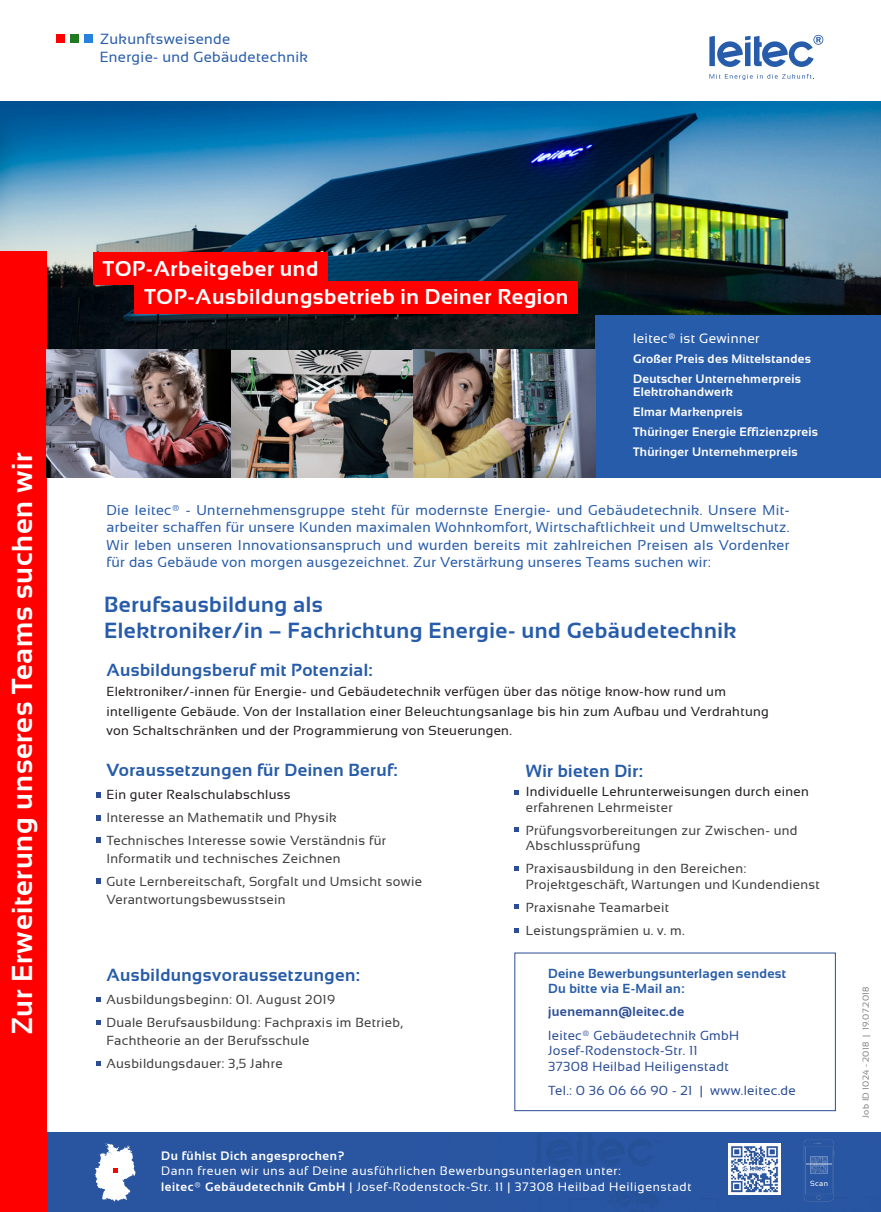
<style>
.page{position:relative;width:881px;height:1212px;background:#fff}
.page>*{position:absolute;margin:0;border:0;box-sizing:border-box;transform-origin:0 0}
.t1{font:700 28.8px "Sansation";letter-spacing:.025em;color:#fff}
.t2{font:700 21.82px/26.3px "Sansation";letter-spacing:.025em;color:#275caa}
.t3{font:700 21.38px/28.8px "Sansation";letter-spacing:.025em;color:#fff}
.t4{font:700 17.55px "Sansation";letter-spacing:.025em;color:#275ca9}
.t5{font:14.62px/17.6px "Sansation";letter-spacing:.025em;color:#275caa}
.t6{font:14.17px/17.6px "Sansation";letter-spacing:.025em;color:#275ca9;text-align:justify}
.t7{font:13.5px "Sansation";letter-spacing:.025em;color:#fff}
.t8{font:13.05px/22.9px "Sansation";letter-spacing:.025em;color:#3e3e3f}
.t9{font:13.05px/19.8px "Sansation";letter-spacing:.025em;color:#231f20}
.t10{font:13.05px/15.3px "Sansation";letter-spacing:.025em;color:#2c4e98}
.t11{font:700 13.05px/15.3px "Sansation";letter-spacing:.025em;color:#275ca9}
.t12{font:700 13.05px "Sansation";letter-spacing:.025em;color:#2c4e98}
.t13{font:12.38px/15.3px "Sansation";letter-spacing:.05em;color:#fff}
.t14{font:700 12.38px "Sansation";letter-spacing:.05em;color:#fff}
.t15{font:700 12.15px/20.2px "Sansation";letter-spacing:.025em;color:#fff}
.t16{font:8.78px "Sansation";letter-spacing:.025em;color:#808285}
.t17{font:7.42px "Sansation";color:#fff}
.s1{font-weight:700}
</style>
<div class="page">
<img style="left:0;top:101px;width:880px;height:249px">
<div style="left:47px;top:1133px;width:833px;height:79px;background:#2955a1"></div>
<svg style="left:709px;top:35px;width:114px;height:32px"></svg>
<svg style="left:709px;top:74px;width:103px;height:6px"></svg>
<div style="left:56px;top:35px;width:8px;height:8px;background:#f00"></div>
<div style="left:70px;top:35px;width:8px;height:8px;background:#217a21"></div>
<div style="left:84px;top:35px;width:8px;height:8px;background:#2682de"></div>
<div style="left:0;top:252px;width:47px;height:960px;background:#f00"></div>
<svg style="left:95px;top:1142px;width:40px;height:59px"></svg>
<img style="left:728px;top:1143px;width:51px;height:51px">
<img style="left:800px;top:1139px;width:35px;height:64px">
<img style="left:809px;top:1156px;width:18px;height:17px">
<svg style="left:805px;top:1163px;width:26px;height:1px"></svg>
<svg style="left:514px;top:790px;width:5px;height:4px"></svg>
<svg style="left:514px;top:827px;width:5px;height:5px"></svg>
<svg style="left:514px;top:866px;width:5px;height:5px"></svg>
<svg style="left:514px;top:904px;width:5px;height:5px"></svg>
<div style="left:595px;top:315px;width:285px;height:162px;background:#275caa"></div>
<svg style="left:96px;top:792px;width:4px;height:5px"></svg>
<svg style="left:96px;top:815px;width:4px;height:5px"></svg>
<svg style="left:96px;top:837px;width:4px;height:6px"></svg>
<svg style="left:96px;top:878px;width:4px;height:5px"></svg>
<div style="left:93px;top:252px;width:234px;height:32px;background:#f00"></div>
<div style="left:134px;top:281px;width:443px;height:33px;background:#f00"></div>
<div style="left:514px;top:953px;width:321px;height:158px;border:1px solid #2b4d95"></div>
<svg style="left:96px;top:997px;width:4px;height:4px"></svg>
<svg style="left:96px;top:1020px;width:4px;height:4px"></svg>
<svg style="left:96px;top:1061px;width:4px;height:5px"></svg>
<img style="left:47px;top:350px;width:548px;height:127px">
<svg style="left:514px;top:928px;width:5px;height:5px"></svg>
<p class="t5" style="left:100px;top:30px;width:210px">Zukunftsweisende<br>Energie- und Gebäudetechnik</p>
<h1 class="t1" style="left:6px;top:1035px;width:584px;rotate:-90deg">Zur Erweiterung unseres Teams suchen wir</h1>
<h3 class="t3" style="left:144px;top:254px;width:425px;text-indent:-41px">TOP-Arbeitgeber und<br>TOP-Ausbildungsbetrieb in Deiner Region</h3>
<p class="t7" style="left:633px;top:330px;width:128px">leitec® ist Gewinner</p>
<p class="t15" style="left:633px;top:349px;width:179px">Großer Preis des Mittelstandes<br>Deutscher Unternehmerpreis</p>
<p class="t15" style="left:633px;top:381px;width:186px">Elektrohandwerk<br>Elmar Markenpreis<br>Thüringer Energie Effizienzpreis<br>Thüringer Unternehmerpreis</p>
<p class="t6" style="left:106px;top:501px;width:684px">Die leitec® - Unternehmensgruppe steht für modernste Energie- und Gebäudetechnik. Unsere Mit&shy;arbeiter schaffen für unsere Kunden maximalen Wohnkomfort, Wirtschaftlichkeit und Umweltschutz.<br>Wir leben unseren Innovationsanspruch und wurden bereits mit zahlreichen Preisen als Vordenker für das Gebäude von morgen ausgezeichnet. Zur Verstärkung unseres Teams suchen wir:</p>
<h2 class="t2" style="left:104px;top:591px;width:633px">Berufsausbildung als<br>Elektroniker/in – Fachrichtung Energie- und Gebäudetechnik</h2>
<h3 class="t4" style="left:106px;top:660px;width:268px">Ausbildungsberuf mit Potenzial:</h3>
<p class="t9" style="left:106px;top:681px;width:663px">Elektroniker/-innen für Energie- und Gebäudetechnik verfügen über das nötige know-how rund um intelligente Gebäude. Von der Installation einer Beleuchtungsanlage bis hin zum Aufbau und Verdrahtung von Schaltschränken und der Programmierung von Steuerungen.</p>
<h3 class="t4" style="left:106px;top:760px;width:292px">Voraussetzungen für Deinen Beruf:</h3>
<p class="t9" style="left:106px;top:784px;width:186px">Ein guter Realschulabschluss</p>
<p class="t8" style="left:106px;top:806px;width:281px">Interesse an Mathematik und Physik<br>Technisches Interesse sowie Verständnis für</p>
<p class="t8" style="left:106px;top:847px;width:317px">Informatik und technisches Zeichnen<br>Gute Lernbereitschaft, Sorgfalt und Umsicht sowie</p>
<p class="t8" style="left:106px;top:888px;width:180px">Verantwortungsbewusstsein</p>
<h3 class="t4" style="left:525px;top:761px;width:119px">Wir bieten Dir:</h3>
<p class="t9" style="left:525px;top:782px;width:284px">Individuelle Lehrunterweisungen durch einen</p>
<p class="t8" style="left:525px;top:796px;width:273px">erfahrenen Lehrmeister<br>Prüfungsvorbereitungen zur Zwischen- und</p>
<p class="t8" style="left:525px;top:834px;width:222px">Abschlussprüfung<br>Praxisausbildung in den Bereichen:</p>
<p class="t8" style="left:525px;top:872px;width:295px">Projektgeschäft, Wartungen und Kundendienst<br>Praxisnahe Teamarbeit<br>Leistungsprämien u. v. m.</p>
<h3 class="t4" style="left:106px;top:965px;width:255px">Ausbildungsvoraussetzungen:</h3>
<p class="t8" style="left:106px;top:988px;width:298px">Ausbildungsbeginn: 01. August 2019<br>Duale Berufsausbildung: Fachpraxis im Betrieb,</p>
<p class="t8" style="left:106px;top:1029px;width:204px">Fachtheorie an der Berufsschule<br>Ausbildungsdauer: 3,5 Jahre</p>
<p class="t11" style="left:548px;top:966px;width:239px">Deine Bewerbungsunterlagen sendest<br>Du bitte via E-Mail an:</p>
<p class="t12" style="left:548px;top:1004px;width:137px">juenemann@leitec.de</p>
<p class="t10" style="left:548px;top:1028px;width:192px">leitec® Gebäudetechnik GmbH<br>Josef-Rodenstock-Str. 11<br>37308 Heilbad Heiligenstadt</p>
<p class="t10" style="left:548px;top:1082px;width:249px">Tel.: 0 36 06 66 90 - 21 | www.leitec.de</p>
<p class="t14" style="left:161px;top:1149px;width:185px">Du fühlst Dich angesprochen?</p>
<p class="t13" style="left:161px;top:1163px;width:531px">Dann freuen wir uns auf Deine ausführlichen Bewerbungsunterlagen unter:<br><span class="s1">leitec® Gebäudetechnik GmbH</span> | Josef-Rodenstock-Str. 11 | 37308 Heilbad Heiligenstadt</p>
<p class="t17" style="left:809px;top:1179px;width:19px">Scan</p>
<p class="t16" style="left:860px;top:1118px;width:132px;rotate:-90deg">Job ID 1024 - 2018 | 19.07.2018</p>
</div>
